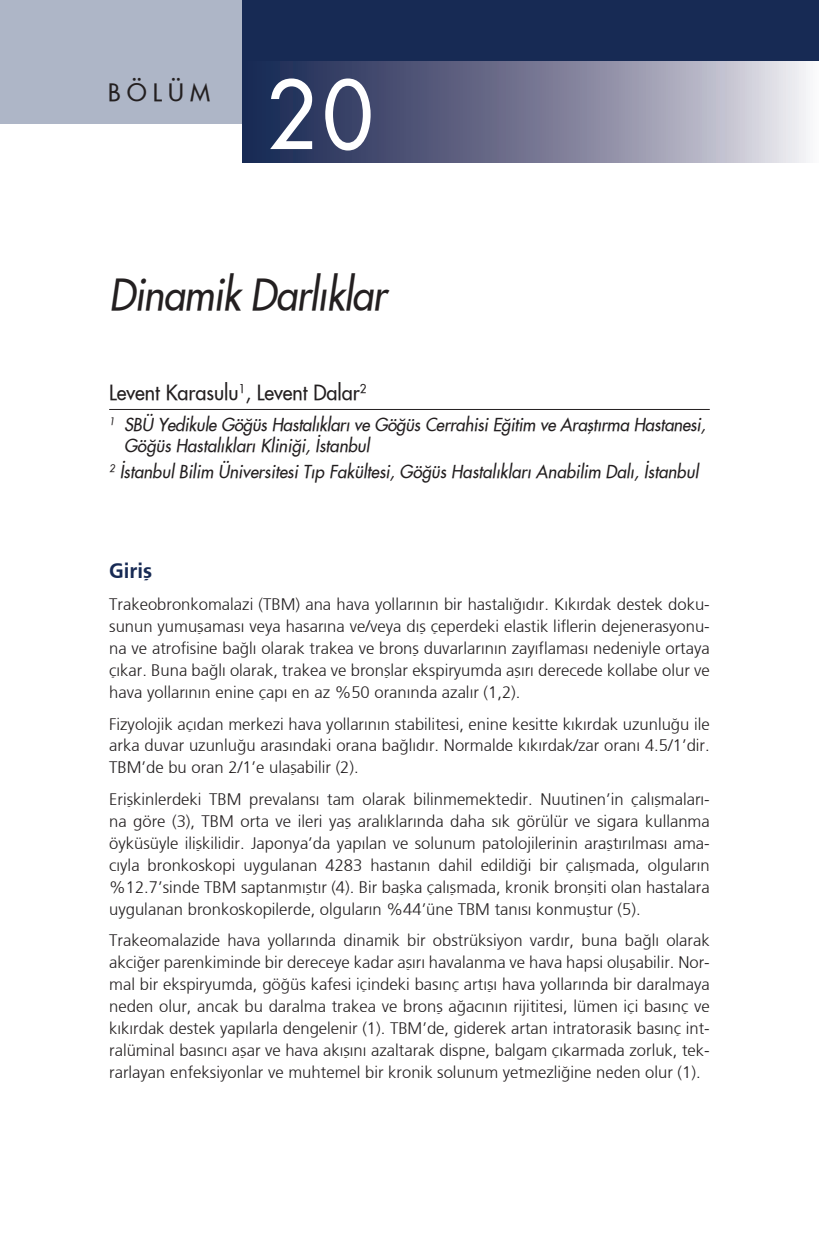
<style>
.page{position:relative;width:819px;height:1241px;background:#fff}
.page>*{position:absolute;margin:0;border:0;box-sizing:border-box;transform-origin:0 0}
.t1{font:91.52px "Futura";color:#fff;scale:.94 1}
.t2{font:italic 42px "Futura";letter-spacing:-.02em;color:#231f20;scale:.93 1}
.t3{font:23.45px "Futura";letter-spacing:.265em;color:#231f20}
.t4{font:700 21px "Frutiger";color:#172a54}
.t5{font:20.47px "Futura";color:#231f20;scale:.96 1}
.t6{font:italic 17.5px/21px "Futura";color:#231f20;scale:.96 1}
.t7{font:300 16.62px/21.9px "Frutiger";color:#231f20;text-align:justify}
</style>
<div class="page">
<div style="left:0;top:0;width:242px;height:123px;background:#aeb6c7"></div>
<div style="left:242px;top:0;width:577px;height:62px;background:#172a54"></div>
<svg style="left:242px;top:62px;width:566px;height:100px;background:#787b96"></svg>
<hr style="left:109px;top:409px;width:600px;height:1px;background:#231f20">
<p class="t3" style="left:108px;top:77px;width:103px">BÖLÜM</p>
<p class="t1" style="left:266px;top:56px;width:115px">20</p>
<p class="t2" style="left:109px;top:267px;width:299px">Dinamik Darlıklar</p>
<p class="t5" style="left:109px;top:379px;width:269px">Levent Karasulu<sup>1</sup>, Levent Dalar<sup>2</sup></p>
<p class="t6" style="left:124px;top:413px;width:607px;text-indent:-15px"><sup>1</sup> SBÜ Yedikule Göğüs Hastalıkları ve Göğüs Cerrahisi Eğitim ve Araştırma Hastanesi,<br>Göğüs Hastalıkları Kliniği, İstanbul</p>
<p class="t6" style="left:109px;top:460px;width:615px"><sup>2</sup> İstanbul Bilim Üniversitesi Tıp Fakültesi, Göğüs Hastalıkları Anabilim Dalı, İstanbul</p>
<p class="t4" style="left:109px;top:558px;width:44px">Giriş</p>
<p class="t7" style="left:109px;top:593px;width:602px">Trakeobronkomalazi (TBM) ana hava yollarının bir hastalığıdır. Kıkırdak destek doku&shy;sunun yumuşaması veya hasarına ve/veya dış çeperdeki elastik liflerin dejenerasyonu&shy;na ve atrofisine bağlı olarak trakea ve bronş duvarlarının zayıflaması nedeniyle ortaya çıkar. Buna bağlı olarak, trakea ve bronşlar ekspiryumda aşırı derecede kollabe olur ve hava yollarının enine çapı en az %50 oranında azalır (1,2).</p>
<p class="t7" style="left:109px;top:712px;width:602px">Fizyolojik açıdan merkezi hava yollarının stabilitesi, enine kesitte kıkırdak uzunluğu ile arka duvar uzunluğu arasındaki orana bağlıdır. Normalde kıkırdak/zar oranı 4.5/1’dir.<br>TBM’de bu oran 2/1’e ulaşabilir (2).</p>
<p class="t7" style="left:109px;top:788px;width:602px">Erişkinlerdeki TBM prevalansı tam olarak bilinmemektedir. Nuutinen’in çalışmaları&shy;na göre (3), TBM orta ve ileri yaş aralıklarında daha sık görülür ve sigara kullanma öyküsüyle ilişkilidir. Japonya’da yapılan ve solunum patolojilerinin araştırılması ama&shy;cıyla bronkoskopi uygulanan 4283 hastanın dahil edildiği bir çalışmada, olguların %12.7’sinde TBM saptanmıştır (4). Bir başka çalışmada, kronik bronşiti olan hastalara uygulanan bronkoskopilerde, olguların %44’üne TBM tanısı konmuştur (5).</p>
<p class="t7" style="left:109px;top:929px;width:602px">Trakeomalazide hava yollarında dinamik bir obstrüksiyon vardır, buna bağlı olarak akciğer parenkiminde bir dereceye kadar aşırı havalanma ve hava hapsi oluşabilir. Nor&shy;mal bir ekspiryumda, göğüs kafesi içindeki basınç artışı hava yollarında bir daralmaya neden olur, ancak bu daralma trakea ve bronş ağacının rijititesi, lümen içi basınç ve kıkırdak destek yapılarla dengelenir (1). TBM’de, giderek artan intratorasik basınç int&shy;ralüminal basıncı aşar ve hava akışını azaltarak dispne, balgam çıkarmada zorluk, tek&shy;rarlayan enfeksiyonlar ve muhtemel bir kronik solunum yetmezliğine neden olur (1).</p>
</div>
